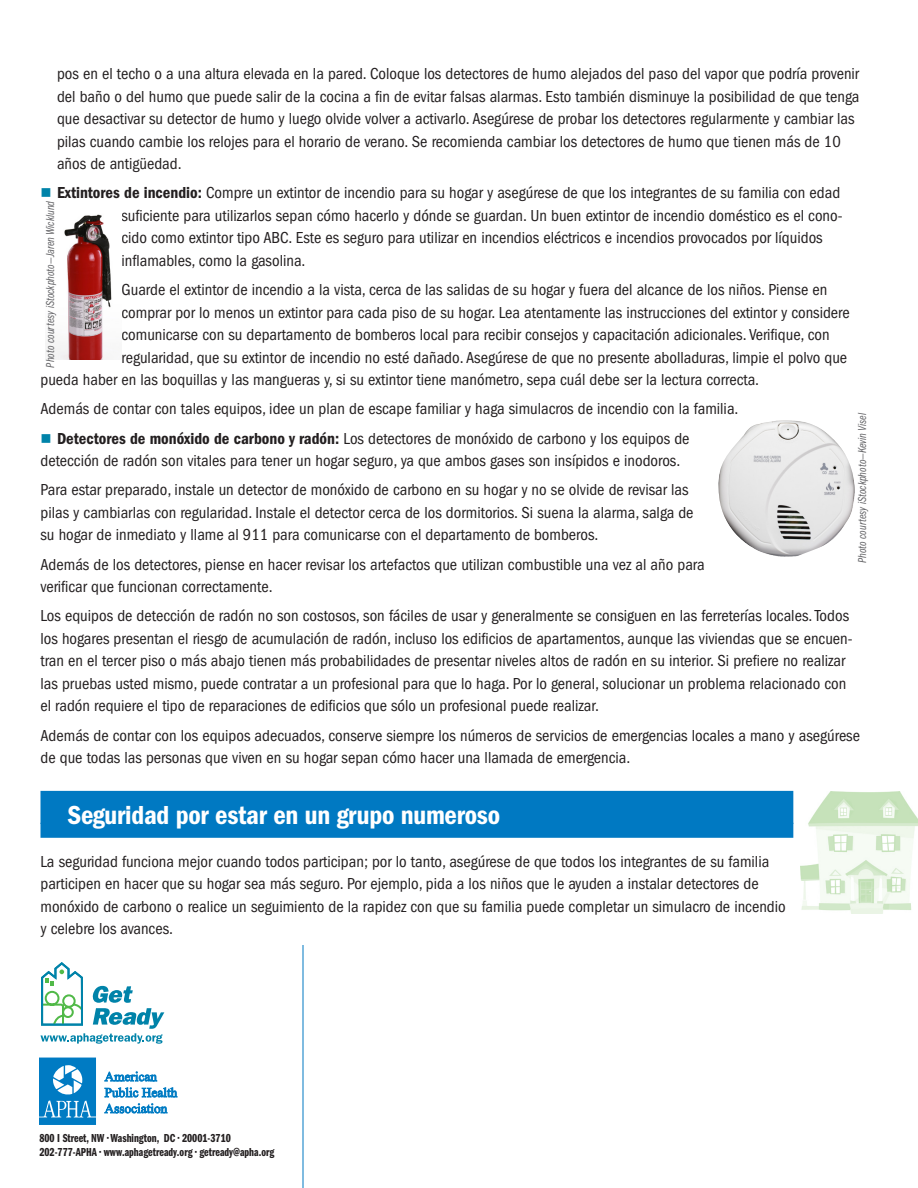
<style>
.page{position:relative;width:918px;height:1188px;background:#fff}
.page>*{position:absolute;margin:0;border:0;box-sizing:border-box;transform-origin:0 0}
.subhead_rule{font:600 condensed 27px "Franklin Gothic";letter-spacing:-.01em;color:#fff}
.text{font:condensed 16.5px/22.5px "Franklin Gothic";color:#231f20}
.t1{font:12px/14.4px "Franklin Gothic Demi Cmpr";color:#231f20}
.text-2{font:12px "Franklin Gothic Book Cmpr Ital";color:#656568}
.s1{font-weight:600}
</style>
<div class="page">
<svg style="left:104px;top:1072px;width:73px;height:25px"></svg>
<svg style="left:104px;top:1103px;width:63px;height:10px"></svg>
<svg style="left:39px;top:1058px;width:57px;height:67px"></svg>
<svg style="left:40px;top:962px;width:124px;height:82px"></svg>
<div style="left:40px;top:791px;width:753px;height:33px;background:#0079c2"></div>
<div style="left:40px;top:823px;width:753px;height:15px;background:#0079c2"></div>
<hr style="left:303px;top:945px;width:1px;height:243px;background:#0079c2">
<img style="left:800px;top:791px;width:118px;height:122px">
<img style="left:45px;top:214px;width:67px;height:146px">
<img style="left:718px;top:420px;width:137px;height:137px">
<p class="text" style="left:57px;top:63px;width:804px">pos en el techo o a una altura elevada en la pared. Coloque los detectores de humo alejados del paso del vapor que podría provenir del baño o del humo que puede salir de la cocina a fin de evitar falsas alarmas. Esto también disminuye la posibilidad de que tenga que desactivar su detector de humo y luego olvide volver a activarlo. Asegúrese de probar los detectores regularmente y cambiar las pilas cuando cambie los relojes para el horario de verano. Se recomienda cambiar los detectores de humo que tienen más de 10 años de antigüedad.</p>
<p class="text" style="left:122px;top:182px;width:723px;text-indent:-64px"><span class="s1">Extintores de incendio:</span> Compre un extintor de incendio para su hogar y asegúrese de que los integrantes de su familia con edad suficiente para utilizarlos sepan cómo hacerlo y dónde se guardan. Un buen extintor de incendio doméstico es el cono&shy;cido como extintor tipo ABC. Este es seguro para utilizar en incendios eléctricos e incendios provocados por líquidos inflamables, como la gasolina.</p>
<p class="text" style="left:122px;top:279px;width:707px">Guarde el extintor de incendio a la vista, cerca de las salidas de su hogar y fuera del alcance de los niños. Piense en</p>
<p class="text" style="left:122px;top:301px;width:730px">comprar por lo menos un extintor para cada piso de su hogar. Lea atentamente las instrucciones del extintor y considere</p>
<p class="text" style="left:122px;top:324px;width:710px">comunicarse con su departamento de bomberos local para recibir consejos y capacitación adicionales. Verifique, con</p>
<p class="text" style="left:122px;top:346px;width:727px">regularidad, que su extintor de incendio no esté dañado. Asegúrese de que no presente abolladuras, limpie el polvo que</p>
<p class="text" style="left:40px;top:369px;width:720px">pueda haber en las boquillas y las mangueras y, si su extintor tiene manómetro, sepa cuál debe ser la lectura correcta.</p>
<p class="text" style="left:40px;top:398px;width:700px">Además de contar con tales equipos, idee un plan de escape familiar y haga simulacros de incendio con la familia.</p>
<p class="text" style="left:40px;top:427px;width:651px;text-indent:17px"><span class="s1">Detectores de monóxido de carbono y radón:</span> Los detectores de monóxido de carbono y los equipos de detección de radón son vitales para tener un hogar seguro, ya que ambos gases son insípidos e inodoros.</p>
<p class="text" style="left:40px;top:479px;width:655px">Para estar preparado, instale un detector de monóxido de carbono en su hogar y no se olvide de revisar las pilas y cambiarlas con regularidad. Instale el detector cerca de los dormitorios. Si suena la alarma, salga de su hogar de inmediato y llame al 911 para comunicarse con el departamento de bomberos.</p>
<p class="text" style="left:40px;top:553px;width:666px">Además de los detectores, piense en hacer revisar los artefactos que utilizan combustible una vez al año para verificar que funcionan correctamente.</p>
<p class="text" style="left:40px;top:605px;width:814px">Los equipos de detección de radón no son costosos, son fáciles de usar y generalmente se consiguen en las ferreterías locales. Todos los hogares presentan el riesgo de acumulación de radón, incluso los edificios de apartamentos, aunque las viviendas que se encuen&shy;tran en el tercer piso o más abajo tienen más probabilidades de presentar niveles altos de radón en su interior. Si prefiere no realizar las pruebas usted mismo, puede contratar a un profesional para que lo haga. Por lo general, solucionar un problema relacionado con el radón requiere el tipo de reparaciones de edificios que sólo un profesional puede realizar.</p>
<p class="text" style="left:40px;top:724px;width:821px">Además de contar con los equipos adecuados, conserve siempre los números de servicios de emergencias locales a mano y asegúrese de que todas las personas que viven en su hogar sepan cómo hacer una llamada de emergencia.</p>
<p class="subhead_rule" style="left:68px;top:799px;width:434px">Seguridad por estar en un grupo numeroso</p>
<p class="text" style="left:40px;top:850px;width:747px">La seguridad funciona mejor cuando todos participan; por lo tanto, asegúrese de que todos los integrantes de su familia participen en hacer que su hogar sea más seguro. Por ejemplo, pida a los niños que le ayuden a instalar detectores de monóxido de carbono o realice un seguimiento de la rapidez con que su familia puede completar un simulacro de incendio y celebre los avances.</p>
<p class="text-2" style="left:43px;top:368px;width:168px;rotate:-90deg">Photo courtesy iStockphoto—Jaren Wicklund</p>
<p class="text-2" style="left:856px;top:563px;width:152px;rotate:-90deg">Photo courtesy iStockphoto—Kevin Visel</p>
<p class="t1" style="left:39px;top:1131px;width:237px">800 I Street, NW • Washington, DC • 20001-3710<br>202-777-APHA • www.aphagetready.org • getready@apha.org</p>
</div>
